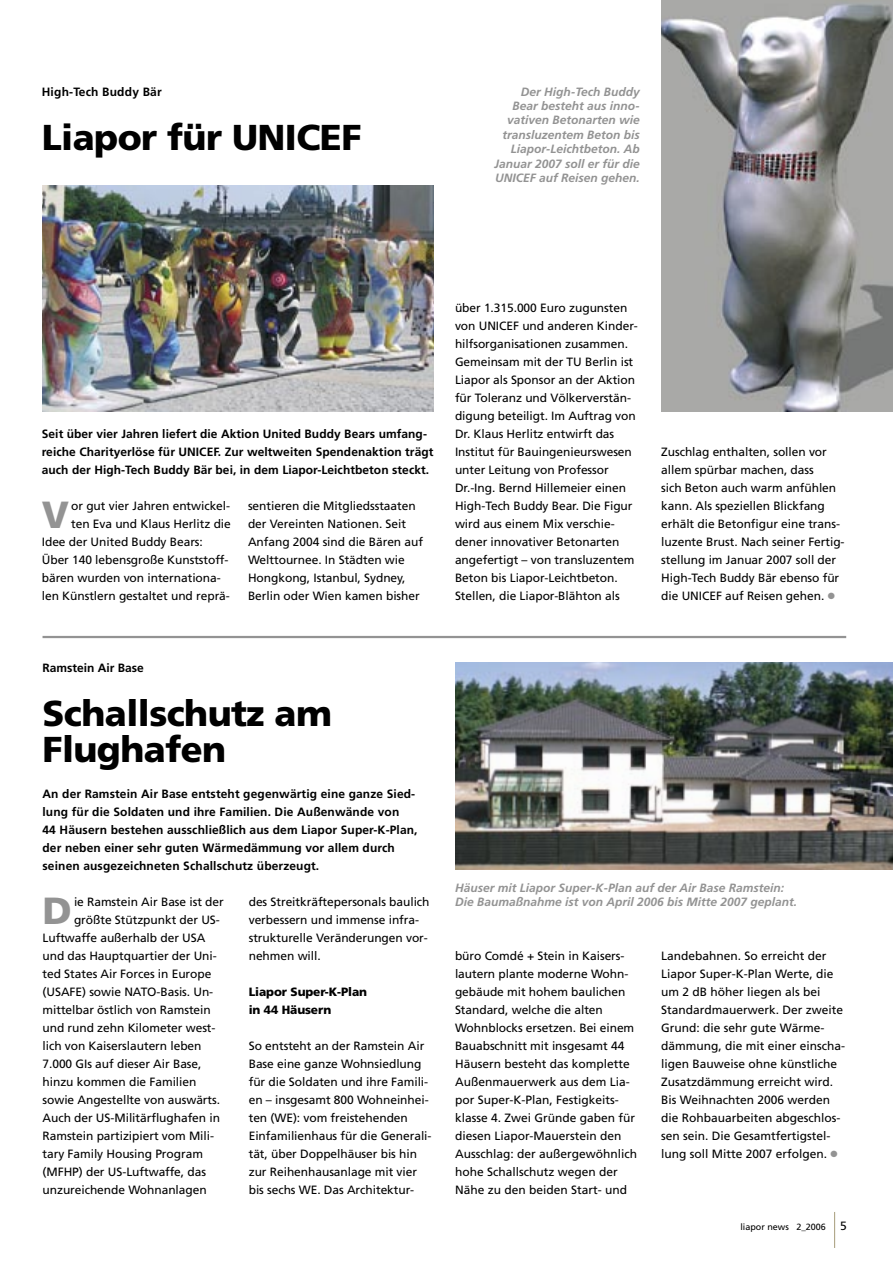
<style>
.page{position:relative;width:893px;height:1263px;background:#fff}
.page>*{position:absolute;margin:0;border:0;box-sizing:border-box;transform-origin:0 0}
.t1{font:900 37.8px "Frutiger";color:#939393}
.t2{font:900 36px/36px "Frutiger";letter-spacing:-.015em;color:#000}
.t3{font:12px/18px "Frutiger";letter-spacing:-.005em;color:#000}
.t4{font:700 12px/18px "Frutiger";letter-spacing:.01em;color:#000}
.t5{font:italic 700 12px/14.4px "Frutiger";color:#939393;text-align:right}
.t6{font:900 12px/18px "Frutiger";letter-spacing:-.01em;color:#000}
.t7{font:9px "Frutiger";color:#000}
.s1{color:#939393}
.s2{font-size:12px}
</style>
<div class="page">
<hr style="left:834px;top:1212px;width:1px;height:36px;background:#a69c7a">
<img style="left:43px;top:186px;width:391px;height:225px">
<img style="left:661px;top:0;width:232px;height:412px">
<hr style="left:43px;top:636px;width:803px;height:2px;background:#939393">
<img style="left:455px;top:663px;width:438px;height:207px">
<p class="t4" style="left:42px;top:83px;width:121px">High-Tech Buddy Bär</p>
<p class="t5" style="left:495px;top:84px;width:147px">Der High-Tech Buddy<br>Bear besteht aus inno&shy;vativen Betonarten wie transluzentem Beton bis<br>Liapor-Leichtbeton. Ab<br>Januar 2007 soll er für die<br>UNICEF auf Reisen gehen.</p>
<h2 class="t2" style="left:42px;top:119px;width:321px">Liapor für UNICEF</h2>
<p class="t4" style="left:42px;top:425px;width:393px">Seit über vier Jahren liefert die Aktion United Buddy Bears umfang&shy;reiche Charityerlöse für UNICEF. Zur weltweiten Spendenaktion trägt auch der High-Tech Buddy Bär bei, in dem Liapor-Leichtbeton steckt.</p>
<h1 class="t1" style="left:42px;top:492px;width:29px">V</h1>
<p class="t3" style="left:71px;top:497px;width:161px">or gut vier Jahren entwickel-</p>
<p class="t3" style="left:71px;top:515px;width:161px">ten Eva und Klaus Herlitz die</p>
<p class="t3" style="left:42px;top:533px;width:163px">Idee der United Buddy Bears:</p>
<p class="t3" style="left:42px;top:551px;width:188px">Über 140 lebensgroße Kunststoff-</p>
<p class="t3" style="left:42px;top:569px;width:180px">bären wurden von internationa-</p>
<p class="t3" style="left:42px;top:587px;width:190px">len Künstlern gestaltet und reprä-</p>
<p class="t3" style="left:248px;top:497px;width:176px">sentieren die Mitgliedsstaaten der Vereinten Nationen. Seit<br>Anfang 2004 sind die Bären auf<br>Welttournee. In Städten wie<br>Hongkong, Istanbul, Sydney,<br>Berlin oder Wien kamen bisher</p>
<p class="t3" style="left:455px;top:299px;width:184px">über 1.315.000 Euro zugunsten von UNICEF und anderen Kinder&shy;hilfsorganisationen zusammen.<br>Gemeinsam mit der TU Berlin ist<br>Liapor als Sponsor an der Aktion für Toleranz und Völkerverstän&shy;digung beteiligt. Im Auftrag von<br>Dr. Klaus Herlitz entwirft das<br>Institut für Bauingenieurswesen unter Leitung von Professor<br>Dr.-Ing. Bernd Hillemeier einen<br>High-Tech Buddy Bear. Die Figur wird aus einem Mix verschie&shy;dener innovativer Betonarten angefertigt – von transluzentem<br>Beton bis Liapor-Leichtbeton.<br>Stellen, die Liapor-Blähton als</p>
<p class="t4" style="left:43px;top:659px;width:103px">Ramstein Air Base</p>
<h2 class="t2" style="left:43px;top:695px;width:291px">Schallschutz am<br>Flughafen</h2>
<p class="t4" style="left:43px;top:785px;width:377px">An der Ramstein Air Base entsteht gegenwärtig eine ganze Sied&shy;lung für die Soldaten und ihre Familien. Die Außenwände von<br>44 Häusern bestehen ausschließlich aus dem Liapor Super-K-Plan, der neben einer sehr guten Wärmedämmung vor allem durch seinen ausgezeichneten Schallschutz überzeugt.</p>
<p class="t3" style="left:661px;top:443px;width:185px">Zuschlag enthalten, sollen vor allem spürbar machen, dass<br>sich Beton auch warm anfühlen kann. Als speziellen Blickfang erhält die Betonfigur eine trans&shy;luzente Brust. Nach seiner Fertig&shy;stellung im Januar 2007 soll der<br>High-Tech Buddy Bär ebenso für die UNICEF auf Reisen gehen. <span class="s1">●</span></p>
<h1 class="t1" style="left:43px;top:888px;width:31px">D</h1>
<p class="t3" style="left:74px;top:893px;width:151px">ie Ramstein Air Base ist der</p>
<p class="t3" style="left:74px;top:911px;width:147px">größte Stützpunkt der US-</p>
<p class="t3" style="left:43px;top:929px;width:164px">Luftwaffe außerhalb der USA</p>
<p class="t3" style="left:43px;top:947px;width:176px">und das Hauptquartier der Uni-</p>
<p class="t3" style="left:43px;top:965px;width:170px">ted States Air Forces in Europe</p>
<p class="t3" style="left:43px;top:983px;width:172px">(USAFE) sowie NATO-Basis. Un-</p>
<p class="t3" style="left:43px;top:1001px;width:170px">mittelbar östlich von Ramstein</p>
<p class="t3" style="left:43px;top:1019px;width:175px">und rund zehn Kilometer west-</p>
<p class="t3" style="left:43px;top:1037px;width:161px">lich von Kaiserslautern leben</p>
<p class="t3" style="left:43px;top:1055px;width:160px">7.000 GIs auf dieser Air Base,</p>
<p class="t3" style="left:43px;top:1073px;width:155px">hinzu kommen die Familien</p>
<p class="t3" style="left:43px;top:1091px;width:179px">sowie Angestellte von auswärts.</p>
<p class="t3" style="left:43px;top:1109px;width:179px">Auch der US-Militärflughafen in</p>
<p class="t3" style="left:43px;top:1127px;width:173px">Ramstein partizipiert vom Mili-</p>
<p class="t3" style="left:43px;top:1145px;width:162px">tary Family Housing Program</p>
<p class="t3" style="left:43px;top:1163px;width:165px">(MFHP) der US-Luftwaffe, das</p>
<p class="t3" style="left:43px;top:1181px;width:166px">unzureichende Wohnanlagen</p>
<p class="t3" style="left:249px;top:893px;width:182px">des Streitkräftepersonals baulich verbessern und immense infra&shy;strukturelle Veränderungen vor&shy;nehmen will.</p>
<p class="t6" style="left:249px;top:982px;width:120px">Liapor Super-K-Plan in 44 Häusern</p>
<p class="t3" style="left:249px;top:1037px;width:184px">So entsteht an der Ramstein Air<br>Base eine ganze Wohnsiedlung für die Soldaten und ihre Famili&shy;en – insgesamt 800 Wohneinhei&shy;ten (WE): vom freistehenden<br>Einfamilienhaus für die Generali&shy;tät, über Doppelhäuser bis hin zur Reihenhausanlage mit vier bis sechs WE. Das Architektur-</p>
<p class="t5" style="left:455px;top:880px;width:344px;text-align:left">Häuser mit Liapor Super-K-Plan auf der Air Base Ramstein:<br>Die Baumaßnahme ist von April 2006 bis Mitte 2007 geplant.</p>
<p class="t3" style="left:455px;top:947px;width:184px">büro Comdé + Stein in Kaisers&shy;lautern plante moderne Wohn&shy;gebäude mit hohem baulichen<br>Standard, welche die alten<br>Wohnblocks ersetzen. Bei einem<br>Bauabschnitt mit insgesamt 44<br>Häusern besteht das komplette<br>Außenmauerwerk aus dem Lia&shy;por Super-K-Plan, Festigkeits&shy;klasse 4. Zwei Gründe gaben für diesen Liapor-Mauerstein den<br>Ausschlag: der außergewöhnlich hohe Schallschutz wegen der<br>Nähe zu den beiden Start- und</p>
<p class="t3" style="left:661px;top:947px;width:186px">Landebahnen. So erreicht der<br>Liapor Super-K-Plan Werte, die um 2 dB höher liegen als bei<br>Standardmauerwerk. Der zweite<br>Grund: die sehr gute Wärme&shy;dämmung, die mit einer einscha&shy;ligen Bauweise ohne künstliche<br>Zusatzdämmung erreicht wird.<br>Bis Weihnachten 2006 werden die Rohbauarbeiten abgeschlos&shy;sen sein. Die Gesamtfertigstel&shy;lung soll Mitte 2007 erfolgen. <span class="s1">●</span></p>
<p class="t7" style="left:740px;top:1221px;width:108px">liapor news 2_2006 <span class="s2">5</span></p>
</div>
